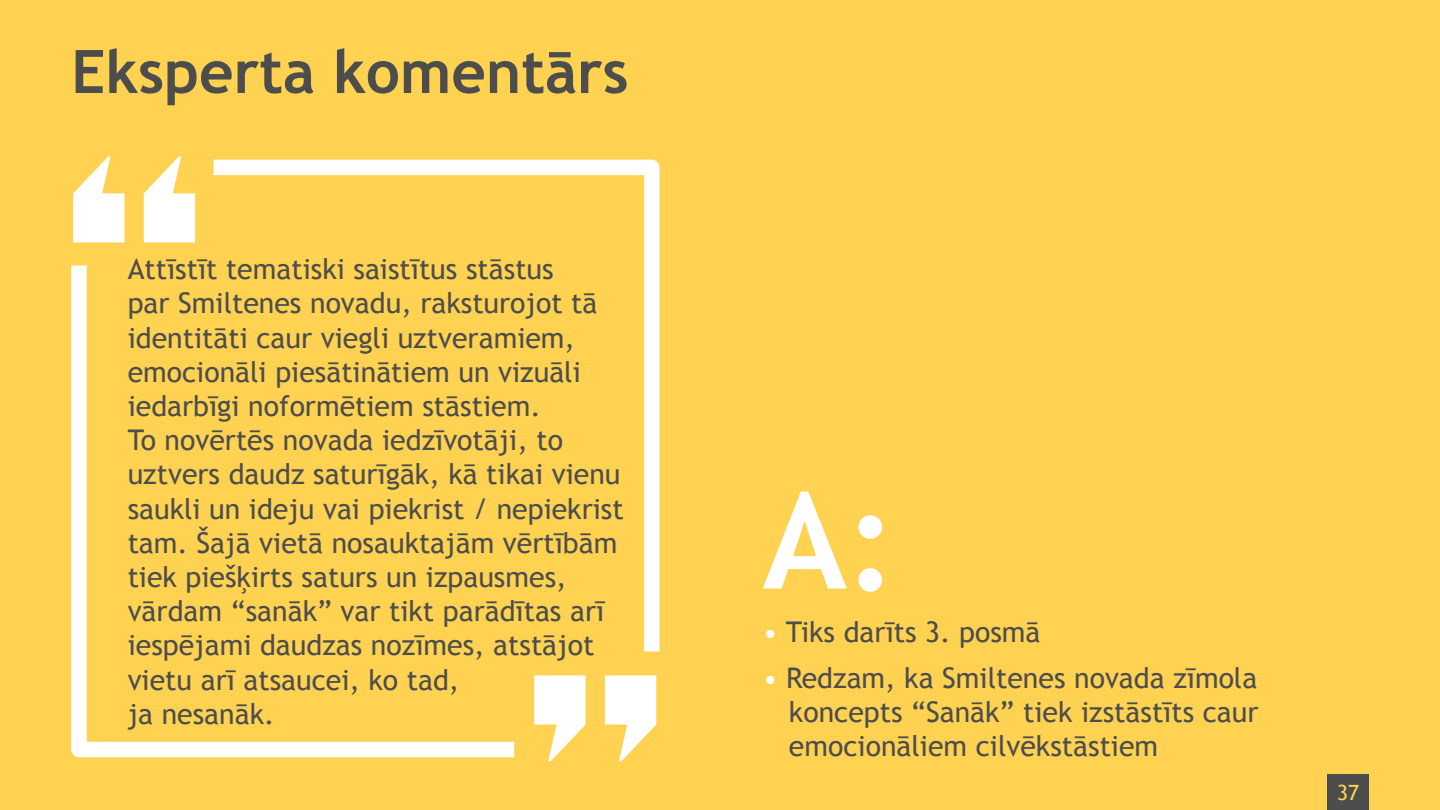
<style>
.page{position:relative;width:1440px;height:810px;background:#ffd351}
.page>*{position:absolute;margin:0;border:0;box-sizing:border-box;transform-origin:0 0}
.t1{font:700 60px "Trebuchet MS";color:#4d4d4d}
.t2{font:28.5px/34.2px "Trebuchet MS";color:#4d4d4d;text-align:justify}
.t3{font:21px "Trebuchet MS";color:#ffd351}
.s1{color:#fff}
</style>
<div class="page">
<svg style="left:144px;top:157px;width:51px;height:85px"></svg>
<svg style="left:73px;top:157px;width:51px;height:85px"></svg>
<svg style="left:534px;top:675px;width:52px;height:86px"></svg>
<svg style="left:605px;top:675px;width:51px;height:86px"></svg>
<svg style="left:214px;top:160px;width:446px;height:492px"></svg>
<svg style="left:71px;top:265px;width:443px;height:492px"></svg>
<svg style="left:763px;top:492px;width:119px;height:100px"></svg>
<div style="left:1328px;top:775px;width:41px;height:35px;background:#4d4d4d"></div>
<h1 class="t1" style="left:71px;top:34px;width:559px">Eksperta komentārs</h1>
<p class="t2" style="left:128px;top:252px;width:498px;text-align:left">Attīstīt tematiski saistītus stāstus<br>par Smiltenes novadu, raksturojot tā identitāti caur viegli uztveramiem, emocionāli piesātinātiem un vizuāli iedarbīgi noformētiem stāstiem.<br>To novērtēs novada iedzīvotāji, to uztvers daudz saturīgāk, kā tikai vienu saukli un ideju vai piekrist / nepiekrist tam. Šajā vietā nosauktajām vērtībām tiek piešķirts saturs un izpausmes, vārdam “sanāk” var tikt parādītas arī iespējami daudzas nozīmes, atstājot vietu arī atsaucei, ko tad,<br>ja nesanāk.</p>
<p class="t2" style="left:763px;top:615px;width:279px"><span class="s1">•</span> Tiks darīts 3. posmā</p>
<p class="t2" style="left:789px;top:661px;width:471px;text-indent:-26px"><span class="s1">•</span> Redzam, ka Smiltenes novada zīmola koncepts “Sanāk” tiek izstāstīts caur emocionāliem cilvēkstāstiem</p>
<p class="t3" style="left:1337px;top:780px;width:24px">37</p>
</div>
